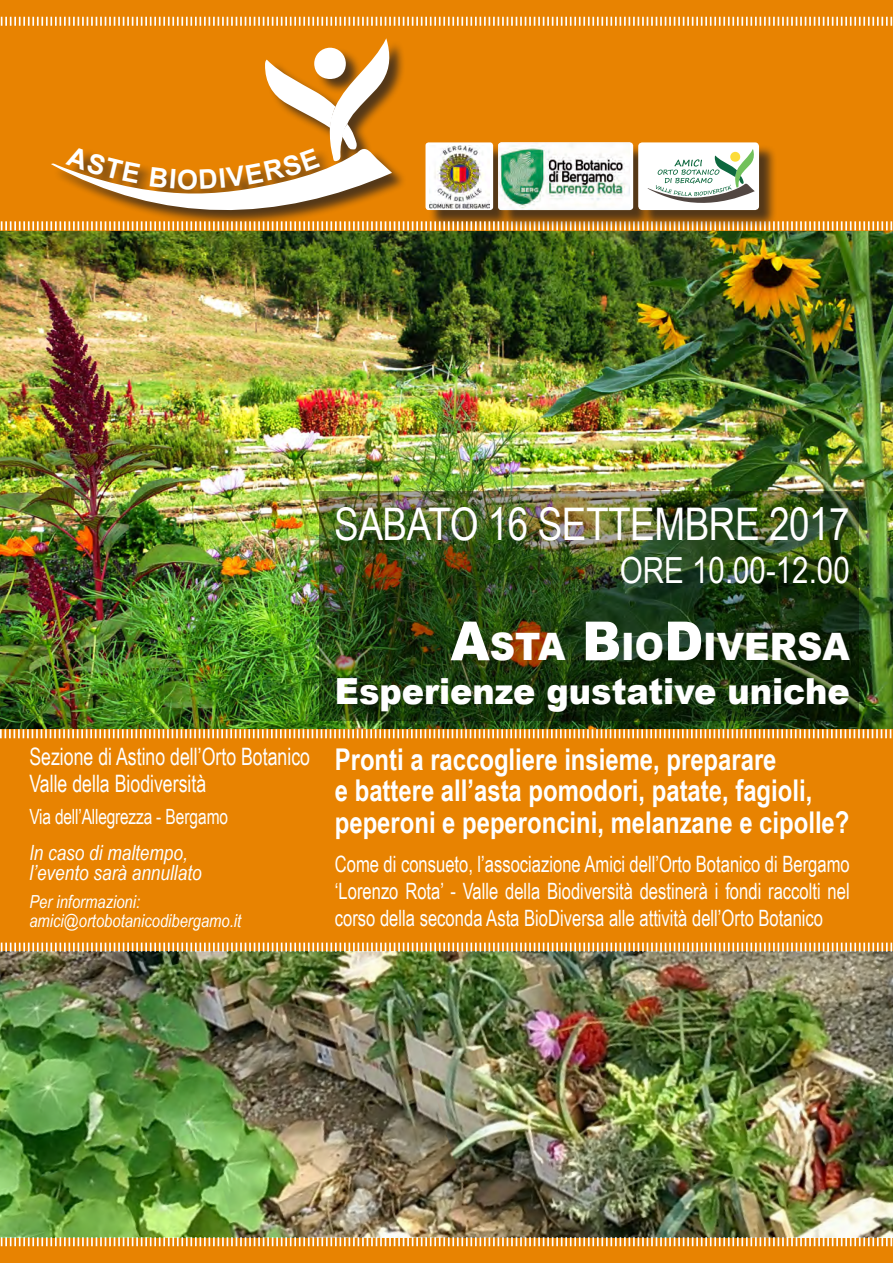
<style>
.page{position:relative;width:893px;height:1263px;background:#fff}
.page>*{position:absolute;margin:0;border:0;box-sizing:border-box;transform-origin:0 0}
.t1{font:45px "Arial Narrow";letter-spacing:-.01em;color:#fff}
.t2{font:900 37.8px "Arial";color:#fff;scale:.93 1}
.t3{font:900 36px "Arial";color:#fff;scale:.93 1}
.t4{font:36px "Arial Narrow";color:#fff}
.Testo_regular{font:700 30px "Arial Narrow";color:#fff}
.t5{font:24px "Arial Narrow";color:#fff;scale:.9 1}
.Testo_regular-2{font:22.5px/27px "Arial Narrow";color:#fff;text-align:justify;scale:.9 1}
.t6{font:21px "Arial Narrow";letter-spacing:-.01em;color:#fff;scale:.9 1}
.t7{font:italic 21px "Arial Narrow";color:#fff}
.t8{font:italic 21px "Arial Narrow";color:#fff;scale:.9 1}
.t9{font:italic 18px "Arial Narrow";color:#fff}
.s1{font-size:54px}
</style>
<div class="page">
<img style="left:0;top:232px;width:893px;height:496px">
<div style="left:0;top:0;width:893px;height:230px;background:#e88301"></div>
<div style="left:0;top:729px;width:893px;height:534px;background:#e88301"></div>
<img style="left:0;top:953px;width:893px;height:282px">
<svg style="left:0;top:16px;width:893px;height:10px"></svg>
<img style="left:0;top:1235px;width:893px;height:12px">
<svg style="left:0;top:728px;width:893px;height:11px"></svg>
<img style="left:0;top:942px;width:893px;height:11px">
<img style="left:319px;top:491px;width:540px;height:230px">
<svg style="left:0;top:38px;width:893px;height:194px"></svg>
<p class="t5" style="left:29px;top:739px;width:313px">Sezione di Astino dell’Orto Botanico</p>
<p class="t5" style="left:29px;top:766px;width:198px">Valle della Biodiversità</p>
<p class="t6" style="left:29px;top:801px;width:222px">Via dell’Allegrezza - Bergamo</p>
<p class="t8" style="left:29px;top:838px;width:178px">In caso di maltempo,</p>
<p class="t7" style="left:29px;top:857px;width:174px">l’evento sarà annullato</p>
<p class="t9" style="left:29px;top:889px;width:112px">Per informazioni:</p>
<p class="t9" style="left:29px;top:908px;width:213px">amici@ortobotanicodibergamo.it</p>
<p class="t1" style="left:334px;top:491px;width:517px">SABATO 16 SETTEMBRE 2017</p>
<p class="t4" style="left:620px;top:544px;width:231px">ORE 10.00-12.00</p>
<p class="t2" style="left:451px;top:619px;width:431px"><span class="s1">A</span>STA <span class="s1">B</span>IO<span class="s1">D</span>IVERSA</p>
<p class="t3" style="left:335px;top:664px;width:555px">Esperienze gustative uniche</p>
<p class="Testo_regular" style="left:335px;top:736px;width:443px">Pronti a raccogliere insieme, preparare</p>
<p class="Testo_regular" style="left:335px;top:768px;width:479px">e battere all’asta pomodori, patate, fagioli,</p>
<p class="Testo_regular" style="left:335px;top:799px;width:516px">peperoni e peperoncini, melanzane e cipolle?</p>
<p class="Testo_regular-2" style="left:335px;top:850px;width:574px">Come di consueto, l’associazione Amici dell’Orto Botanico di Bergamo ‘Lorenzo Rota’ - Valle della Biodiversità destinerà i fondi raccolti nel corso della seconda Asta BioDiversa alle attività dell’Orto Botanico</p>
</div>
